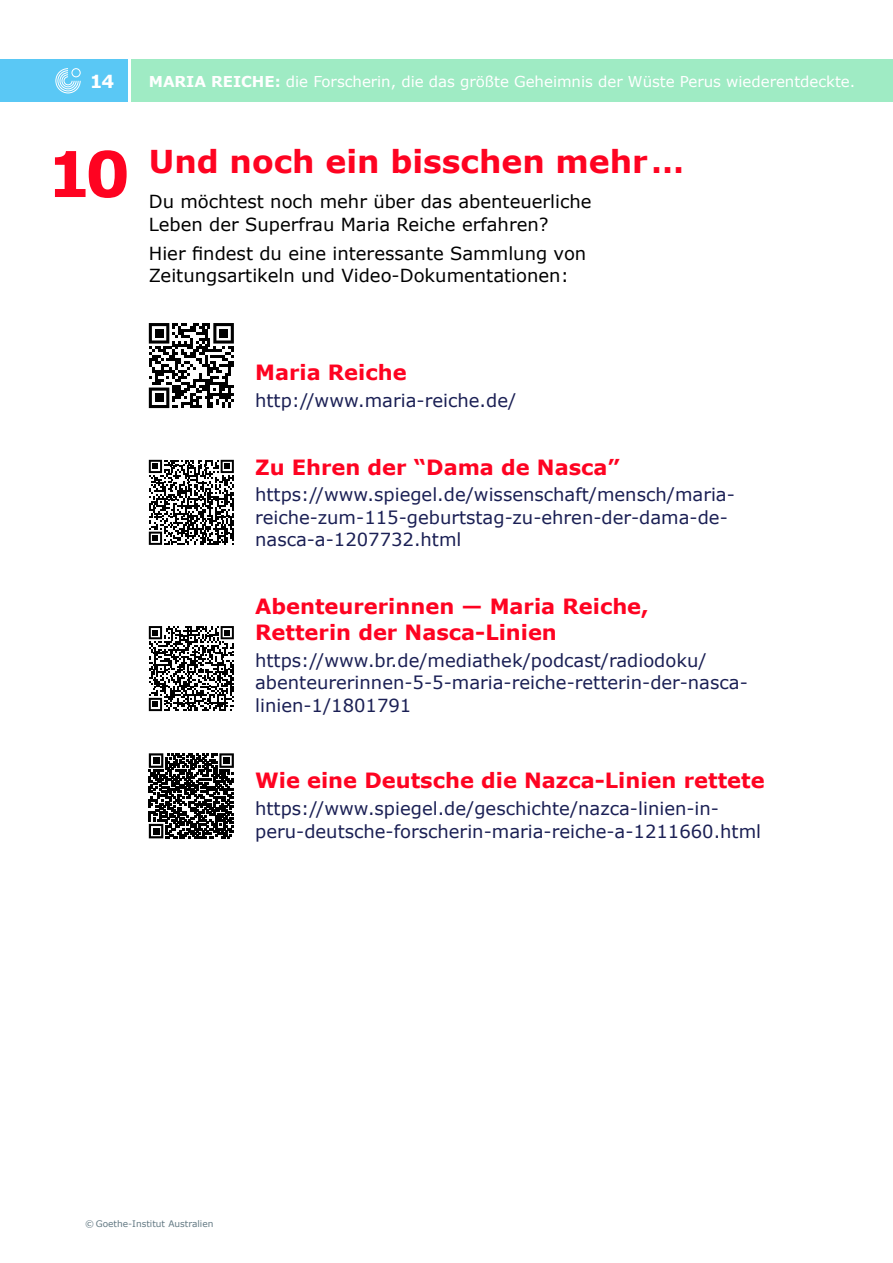
<style>
.page{position:relative;width:893px;height:1263px;background:#fff}
.page>*{position:absolute;margin:0;border:0;box-sizing:border-box;transform-origin:0 0}
.t1{font:700 31.5px "Verdana";color:#fe0321}
.t2{font:700 21px/25.5px "Verdana";color:#fe0321}
.t3{font:18px/22.5px "Verdana";color:#1a1f54}
.t4{font:18px/22.5px "Verdana";color:#000}
.t5{font:700 18px "Verdana";color:#fff}
.t6{font:15px "Verdana";letter-spacing:-.005em;color:#fff}
.t7{font:9px "Verdana";color:#647a84}
.s1{font-weight:700}
.s2{font-size:63px}
</style>
<div class="page">
<hr style="left:892px;top:0;width:1px;height:1080px;background:#b12a1e">
<div style="left:0;top:60px;width:128px;height:42px;background:#5ac8f5"></div>
<svg style="left:55px;top:68px;width:26px;height:25px"></svg>
<div style="left:132px;top:60px;width:761px;height:42px;background:#9febc4"></div>
<svg style="left:149px;top:323px;width:85px;height:85px"></svg>
<div style="left:155px;top:329px;width:8px;height:9px;background:#000"></div>
<div style="left:219px;top:329px;width:9px;height:9px;background:#000"></div>
<div style="left:155px;top:393px;width:8px;height:9px;background:#000"></div>
<svg style="left:149px;top:460px;width:85px;height:85px"></svg>
<svg style="left:149px;top:626px;width:85px;height:85px"></svg>
<svg style="left:149px;top:753px;width:85px;height:85px"></svg>
<p class="t5" style="left:90px;top:68px;width:26px">14</p>
<p class="t6" style="left:149px;top:71px;width:708px"><span class="s1">MARIA REICHE:</span> die Forscherin, die das größte Geheimnis der Wüste Perus wiederentdeckte.</p>
<h1 class="t1" style="left:47px;top:139px;width:639px"><span class="s2">10</span> Und noch ein bisschen mehr…</h1>
<p class="t4" style="left:149px;top:190px;width:444px">Du möchtest noch mehr über das abenteuerliche<br>Leben der Superfrau Maria Reiche erfahren?</p>
<p class="t4" style="left:149px;top:242px;width:439px">Hier findest du eine interessante Sammlung von<br>Zeitungsartikeln und Video-Dokumentationen:</p>
<p class="t2" style="left:255px;top:359px;width:153px">Maria Reiche</p>
<p class="t3" style="left:255px;top:389px;width:263px">http://www.maria-reiche.de/</p>
<p class="t2" style="left:255px;top:454px;width:366px">Zu Ehren der “Dama de Nasca”</p>
<p class="t3" style="left:255px;top:483px;width:481px">https://www.spiegel.de/wissenschaft/mensch/maria&shy;reiche-zum-115-geburtstag-zu-ehren-der-dama-de&shy;nasca-a-1207732.html</p>
<p class="t2" style="left:255px;top:594px;width:395px">Abenteurerinnen — Maria Reiche,<br>Retterin der Nasca-Linien</p>
<p class="t3" style="left:255px;top:649px;width:494px">https://www.br.de/mediathek/podcast/radiodoku/ abenteurerinnen-5-5-maria-reiche-retterin-der-nasca&shy;linien-1/1801791</p>
<p class="t2" style="left:255px;top:767px;width:511px">Wie eine Deutsche die Nazca-Linien rettete</p>
<p class="t3" style="left:255px;top:797px;width:507px">https://www.spiegel.de/geschichte/nazca-linien-in&shy;peru-deutsche-forscherin-maria-reiche-a-1211660.html</p>
<p class="t7" style="left:85px;top:1218px;width:130px">© Goethe-Institut Australien</p>
</div>
